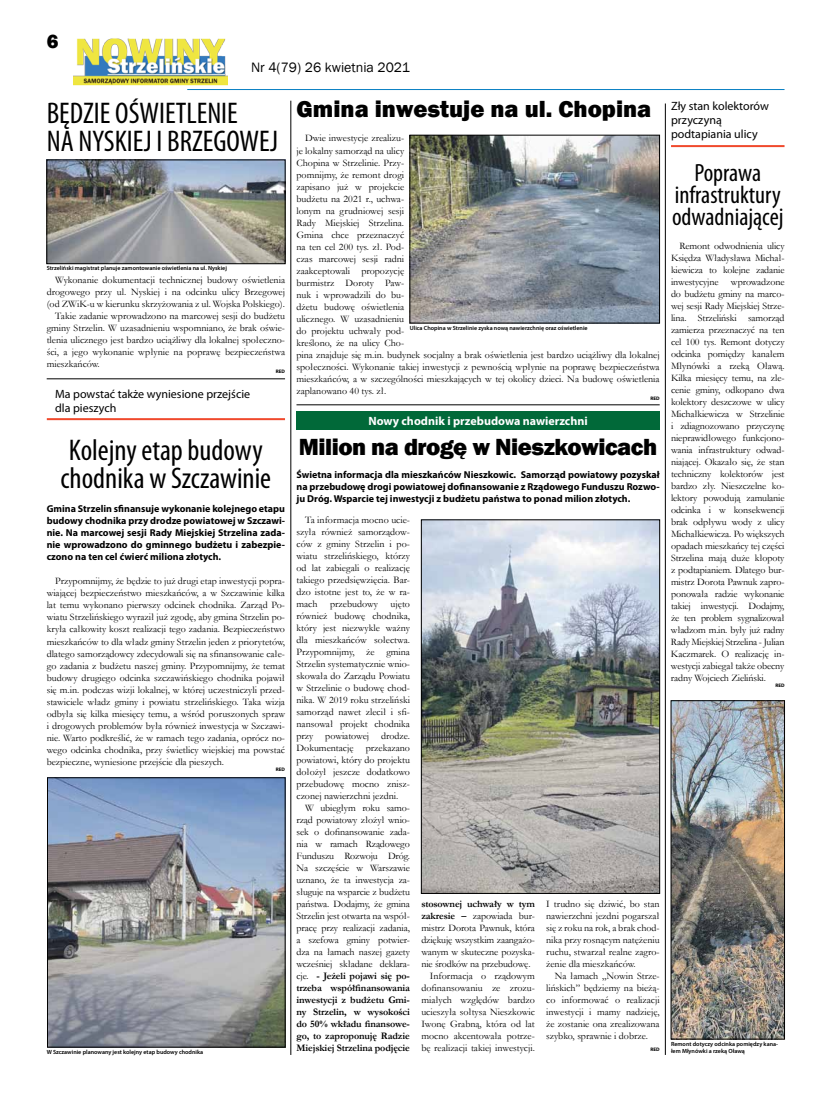
<style>
.page{position:relative;width:820px;height:1106px;background:#fff}
.page>*{position:absolute;margin:0;border:0;box-sizing:border-box;transform-origin:0 0}
.t1{font:condensed 30px/28px "Myriad Pro";color:#000}
.t2{font:condensed 25px/22px "Myriad Pro";color:#000;text-align:center}
.t3{font:800 24px "Franklin Gothic";letter-spacing:-.015em;color:#000}
.t4{font:800 20px "Franklin Gothic";color:#000}
.t5{font:14px "Franklin Gothic";color:#000}
.t6{font:12px/14.4px "Myriad Pro";color:#000}
.t7{font:700 12px "Myriad Pro";color:#fff}
.t8{font:10px/12px "Garamond";color:#000;text-align:justify}
.t9{font:700 10px/12px "Myriad Pro";color:#000;text-align:justify}
.t10{font:700 10px "Garamond";letter-spacing:-.01em;color:#000}
.t11{font:600 6px/7.2px "Myriad Pro";color:#000}
.t12{font:700 5px "Myriad Pro";color:#000}
.s1{font-weight:700}
</style>
<div class="page">
<div style="left:296px;top:411px;width:363px;height:18px;background:#016939"></div>
<hr style="left:187px;top:89px;width:597px;height:1px;background:#077ec3">
<img style="left:73px;top:38px;width:155px;height:47px">
<img style="left:672px;top:702px;width:110px;height:335px">
<div style="left:670px;top:700px;width:114px;height:339px;border:1px solid #000"></div>
<img style="left:411px;top:137px;width:246px;height:184px">
<div style="left:409px;top:135px;width:250px;height:188px;border:1px solid #000"></div>
<img style="left:49px;top:162px;width:234px;height:100px">
<div style="left:47px;top:160px;width:238px;height:104px;border:1px solid #000"></div>
<img style="left:49px;top:779px;width:234px;height:266px">
<div style="left:47px;top:777px;width:238px;height:270px;border:1px solid #000"></div>
<hr style="left:670px;top:145px;width:114px;height:2px;background:#f0492c">
<hr style="left:664px;top:103px;width:1px;height:951px;background:#000">
<hr style="left:290px;top:101px;width:1px;height:953px;background:#000">
<hr style="left:296px;top:404px;width:363px;height:1px;background:#000">
<img style="left:423px;top:521px;width:234px;height:370px">
<div style="left:421px;top:519px;width:238px;height:374px;border:1px solid #000"></div>
<hr style="left:47px;top:378px;width:238px;height:1px;background:#000">
<hr style="left:47px;top:418px;width:238px;height:2px;background:#f0492c">
<h3 class="t4" style="left:47px;top:28px;width:13px">6</h3>
<h3 class="t5" style="left:251px;top:59px;width:160px">Nr 4(79) 26 kwietnia 2021</h3>
<h1 class="t1" style="left:47px;top:99px;width:233px">BĘDZIE OŚWIETLENIE<br>NA NYSKIEJ I BRZEGOWEJ</h1>
<p class="t11" style="left:47px;top:264px;width:182px">Strzeliński magistrat planuje zamontowanie oświetlenia na ul. Nyskiej</p>
<p class="t8" style="left:55px;top:274px;width:231px">Wykonanie dokumentacji technicznej budowy oświetlenia</p>
<p class="t8" style="left:47px;top:286px;width:240px">drogowego przy ul. Nyskiej i na odcinku ulicy Brzegowej</p>
<p class="t8" style="left:47px;top:298px;width:240px">(od ZWiK-u w kierunku skrzyżowania z ul. Wojska Polskiego).</p>
<p class="t8" style="left:55px;top:310px;width:231px">Takie zadanie wprowadzono na marcowej sesji do budżetu</p>
<p class="t8" style="left:47px;top:322px;width:240px">gminy Strzelin. W uzasadnieniu wspomniano, że brak oświe-</p>
<p class="t8" style="left:47px;top:334px;width:240px">tlenia ulicznego jest bardzo uciążliwy dla lokalnej społeczno-</p>
<p class="t8" style="left:47px;top:346px;width:240px">ści, a jego wykonanie wpłynie na poprawę bezpieczeństwa</p>
<p class="t8" style="left:47px;top:358px;width:54px">mieszkańców.</p>
<p class="t12" style="left:276px;top:368px;width:11px">RED</p>
<p class="t6" style="left:55px;top:386px;width:196px">Ma powstać także wyniesione przejście dla pieszych</p>
<h1 class="t1" style="left:60px;top:436px;width:212px">Kolejny etap budowy chodnika w Szczawinie</h1>
<p class="t9" style="left:47px;top:503px;width:240px">Gmina Strzelin sfinansuje wykonanie kolejnego etapu budowy chodnika przy drodze powiatowej w Szczawi&shy;nie. Na marcowej sesji Rady Miejskiej Strzelina zada&shy;nie wprowadzono do gminnego budżetu i zabezpie&shy;czono na ten cel ćwierć miliona złotych.</p>
<p class="t8" style="left:47px;top:575px;width:240px;text-indent:9px">Przypomnijmy, że będzie to już drugi etap inwestycji popra&shy;wiającej bezpieczeństwo mieszkańców, a w Szczawinie kilka lat temu wykonano pierwszy odcinek chodnika. Zarząd Po&shy;wiatu Strzelińskiego wyraził już zgodę, aby gmina Strzelin po&shy;kryła całkowity koszt realizacji tego zadania. Bezpieczeństwo mieszkańców to dla władz gminy Strzelin jeden z priorytetów, dlatego samorządowcy zdecydowali się na sfinansowanie całe&shy;go zadania z budżetu naszej gminy. Przypomnijmy, że temat budowy drugiego odcinka szczawińskiego chodnika pojawił się m.in. podczas wizji lokalnej, w której uczestniczyli przed&shy;stawiciele władz gminy i powiatu strzelińskiego. Taka wizja odbyła się kilka miesięcy temu, a wśród poruszonych spraw i drogowych problemów była również inwestycja w Szczawi&shy;nie. Warto podkreślić, że w ramach tego zadania, oprócz no&shy;wego odcinka chodnika, przy świetlicy wiejskiej ma powstać bezpieczne, wyniesione przejście dla pieszych.</p>
<p class="t12" style="left:276px;top:765px;width:11px">RED</p>
<p class="t11" style="left:47px;top:1048px;width:158px">W Szczawinie planowany jest kolejny etap budowy chodnika</p>
<h3 class="t3" style="left:296px;top:94px;width:356px">Gmina inwestuje na ul. Chopina</h3>
<p class="t8" style="left:296px;top:132px;width:364px;text-align:left;text-indent:9px">Dwie inwestycje zrealizu-<br>je lokalny samorząd na ulicy<br>Chopina w Strzelinie. Przy-<br>pomnijmy, że remont drogi<br>zapisano już w projekcie<br>budżetu na 2021 r., uchwa-<br>lonym na grudniowej sesji<br>Rady Miejskiej Strzelina.<br>Gmina chce przeznaczyć<br>na ten cel 200 tys. zł. Pod-<br>czas marcowej sesji radni<br>zaakceptowali propozycję<br>burmistrz Doroty Paw-<br>nuk i wprowadzili do bu-<br>dżetu budowę oświetlenia<br>ulicznego. W uzasadnieniu<br>do projektu uchwały pod-<br>kreślono, że na ulicy Cho-<br>pina znajduje się m.in. budynek socjalny a brak oświetlenia jest bardzo uciążliwy dla lokalnej społeczności. Wykonanie takiej inwestycji z pewnością wpłynie na poprawę bezpieczeństwa mieszkańców, a w szczególności mieszkających w tej okolicy dzieci. Na budowę oświetlenia zaplanowano 40 tys. zł.</p>
<p class="t12" style="left:650px;top:394px;width:11px">RED</p>
<p class="t11" style="left:409px;top:324px;width:179px">Ulica Chopina w Strzelinie zyska nową nawierzchnię oraz oświetlenie</p>
<p class="t7" style="left:368px;top:412px;width:221px">Nowy chodnik i przebudowa nawierzchni</p>
<h3 class="t3" style="left:298px;top:431px;width:360px">Milion na drogę w Nieszkowicach</h3>
<p class="t9" style="left:296px;top:468px;width:364px">Świetna informacja dla mieszkańców Nieszkowic. Samorząd powiatowy pozyskał na przebudowę drogi powiatowej dofinansowanie z Rządowego Funduszu Rozwo&shy;ju Dróg. Wsparcie tej inwestycji z budżetu państwa to ponad milion złotych.</p>
<p class="t8" style="left:296px;top:513px;width:115px;text-indent:8px">Ta informacja mocno ucie&shy;szyła również samorządow&shy;ców z gminy Strzelin i po&shy;wiatu strzelińskiego, którzy od lat zabiegali o realizację takiego przedsięwzięcia. Bar&shy;dzo istotne jest to, że w ra&shy;mach</p>
<p class="t8" style="left:330px;top:597px;width:49px">przebudowy</p>
<p class="t8" style="left:296px;top:597px;width:115px;text-indent:94px">ujęto również budowę chodnika, który jest niezwykle ważny dla mieszkańców sołectwa.<br>Przypomnijmy, że gmina Strzelin systematycznie wnio&shy;skowała do Zarządu Powiatu w Strzelinie o budowę chod&shy;nika. W 2019 roku strzeliński samorząd nawet zlecił i sfi&shy;nansował projekt chodnika przy powiatowej drodze.<br>Dokumentację przekazano powiatowi, który do projektu dołożył jeszcze dodatkowo przebudowę mocno znisz&shy;czonej nawierzchni jezdni.</p>
<p class="t8" style="left:296px;top:801px;width:115px;text-indent:9px">W ubiegłym roku samo&shy;rząd powiatowy złożył wnio&shy;sek o dofinansowanie zada&shy;nia w ramach Rządowego Funduszu Rozwoju Dróg.<br>Na szczęście w Warszawie uznano, że ta inwestycja za&shy;sługuje na wsparcie z budżetu państwa. Dodajmy, że gmina Strzelin jest otwarta na współ&shy;pracę przy realizacji zadania, a szefowa gminy potwier&shy;dza na łamach naszej gazety wcześniej składane deklara&shy;cje. <span class="s1">- Jeżeli pojawi się po&shy;trzeba współfinansowania inwestycji z budżetu Gmi&shy;ny Strzelin, w wysokości do 50% wkładu finansowe&shy;go, to zaproponuję Radzie Miejskiej Strzelina podjęcie</span></p>
<p class="t10" style="left:421px;top:897px;width:115px">stosownej uchwały w tym</p>
<p class="t8" style="left:421px;top:909px;width:115px"><span class="s1">zakresie –</span> zapowiada bur-</p>
<p class="t8" style="left:421px;top:921px;width:115px">mistrz Dorota Pawnuk, która</p>
<p class="t8" style="left:421px;top:933px;width:115px">dziękuję wszystkim zaangażo-</p>
<p class="t8" style="left:421px;top:945px;width:115px">wanym w skuteczne pozyska-</p>
<p class="t8" style="left:421px;top:957px;width:111px">nie środków na przebudowę.</p>
<p class="t8" style="left:429px;top:969px;width:106px">Informacja o rządowym</p>
<p class="t8" style="left:421px;top:981px;width:115px">dofinansowaniu ze zrozu-</p>
<p class="t8" style="left:421px;top:993px;width:115px">miałych względów bardzo</p>
<p class="t8" style="left:421px;top:1005px;width:115px">ucieszyła sołtysa Nieszkowic</p>
<p class="t8" style="left:421px;top:1017px;width:115px">Iwonę Grabną, która od lat</p>
<p class="t8" style="left:421px;top:1029px;width:115px">mocno akcentowała potrze-</p>
<p class="t8" style="left:421px;top:1041px;width:115px">bę realizacji takiej inwestycji.</p>
<p class="t8" style="left:546px;top:897px;width:115px">I trudno się dziwić, bo stan nawierzchni jezdni pogarszał się z roku na rok, a brak chod&shy;nika przy rosnącym natężeniu ruchu, stwarzał realne zagro&shy;żenie dla mieszkańców.</p>
<p class="t8" style="left:546px;top:969px;width:115px;text-indent:8px">Na łamach „Nowin Strze&shy;lińskich” będziemy na bieżą&shy;co informować o realizacji inwestycji i mamy nadzieję, że zostanie ona zrealizowana szybko, sprawnie i dobrze.</p>
<p class="t12" style="left:650px;top:1046px;width:11px">RED</p>
<p class="t6" style="left:670px;top:98px;width:99px">Zły stan kolektorów przyczyną podtapiania ulicy</p>
<h2 class="t2" style="left:671px;top:161px;width:113px">Poprawa infrastruktury odwadniającej</h2>
<p class="t8" style="left:670px;top:239px;width:115px;text-indent:9px">Remont odwodnienia ulicy Księdza Władysława Michał&shy;kiewicza to kolejne zadanie inwestycyjne wprowadzone do budżetu gminy na marco&shy;wej sesji Rady Miejskiej Strze&shy;lina. Strzeliński samorząd zamierza przeznaczyć na ten cel 100 tys. Remont dotyczy odcinka pomiędzy kanałem Młynówki a rzeką Oławą.<br>Kilka miesięcy temu, na zle&shy;cenie gminy, odkopano dwa kolektory deszczowe w ulicy Michałkiewicza w Strzelinie i zdiagnozowano przyczynę nieprawidłowego funkcjono&shy;wania infrastruktury odwad&shy;niającej. Okazało się, że stan techniczny kolektorów jest bardzo zły. Nieszczelne ko&shy;lektory powodują zamulanie odcinka i w konsekwencji brak odpływu wody z ulicy Michałkiewicza. Po większych opadach mieszkańcy tej części Strzelina mają duże kłopoty z podtapianiem. Dlatego bur&shy;mistrz Dorota Pawnuk zapro&shy;ponowała radzie wykonanie takiej inwestycji. Dodajmy, że ten problem sygnalizował władzom m.in. były już radny Rady Miejskiej Strzelina - Julian Kaczmarek. O realizację in&shy;westycji zabiegał także obecny radny Wojciech Zieliński.</p>
<p class="t12" style="left:775px;top:681px;width:11px">RED</p>
<p class="t11" style="left:670px;top:1040px;width:109px">Remont dotyczy odcinka pomiędzy kana&shy;łem Młynówki a rzeką Oławą</p>
</div>
